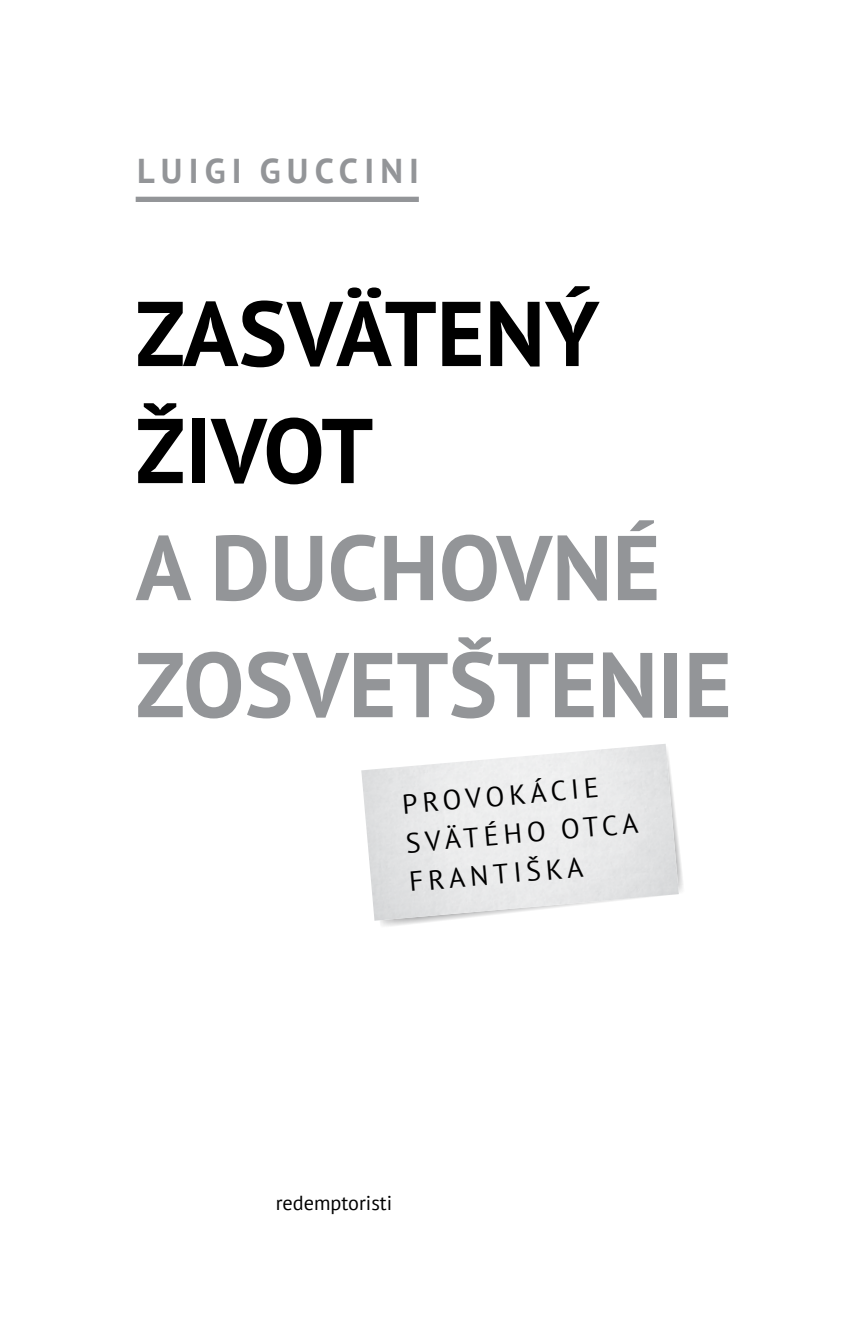
<style>
.page{position:relative;width:862px;height:1340px;background:#fff}
.page>*{position:absolute;margin:0;border:0;box-sizing:border-box;transform-origin:0 0}
.t1{font:700 91.8px/117px "PT Sans";color:#939598}
.t2{font:700 91.8px/117px "PT Sans";color:#000}
.t3{font:700 34.43px "PT Sans";letter-spacing:.18em;color:#939598}
.t4{font:27.45px/38.9px "PT Sans";color:#000}
.t5{font:20.25px "PT Sans";color:#000}
</style>
<div class="page">
<svg style="left:374px;top:839px;width:309px;height:87px"></svg>
<img style="left:361px;top:744px;width:317px;height:176px">
<div style="left:136px;top:197px;width:282px;height:5px;background:#939598"></div>
<p class="t3" style="left:137px;top:148px;width:283px">LUIGI GUCCINI</p>
<h1 class="t2" style="left:136px;top:273px;width:465px">ZASVÄTENÝ<br>ŽIVOT</h1>
<h1 class="t1" style="left:136px;top:507px;width:597px">A DUCHOVNÉ<br>ZOSVETŠTENIE</h1>
<p class="t4" style="left:400px;top:784px;width:234px;rotate:-5deg">PROVOKÁCIE<br>SVÄTÉHO OTCA<br>FRANTIŠKA</p>
<p class="t5" style="left:275px;top:1189px;width:118px">redemptoristi</p>
</div>
